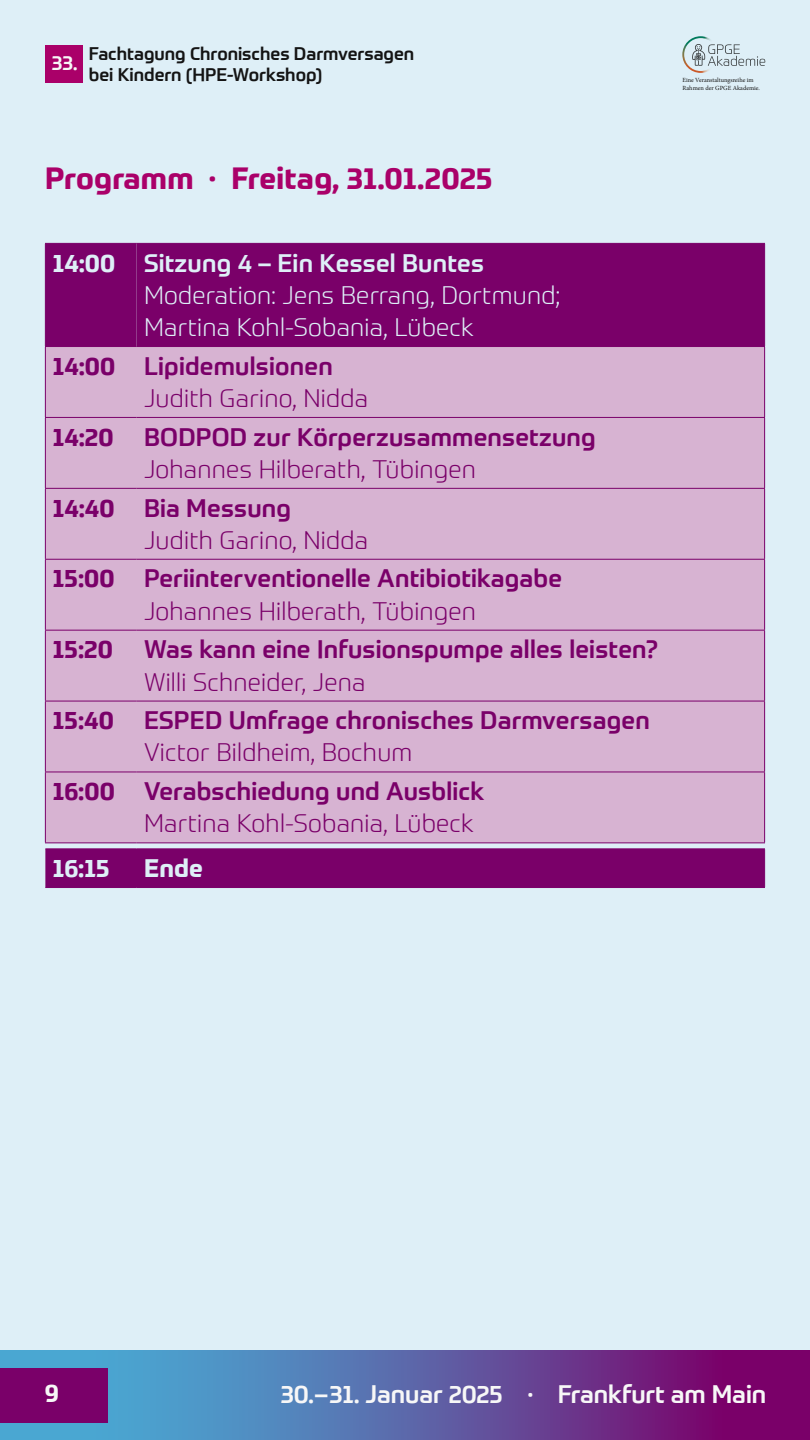
<style>
.page{position:relative;width:810px;height:1440px;background:#deeff7}
.page>*{position:absolute;margin:0;border:0;box-sizing:border-box;transform-origin:0 0}
.t1{font:700 30px "Prometo";color:#aa0069}
.t2{font:500 24.75px/32.2px "Prometo";letter-spacing:.01em;color:#7a0069}
.t3{font:300 24.75px/32.2px "Prometo";letter-spacing:.01em;color:#7a0069}
.t4{font:300 24.75px/32.2px "Prometo";letter-spacing:.01em;color:#deeff7}
.t5{font:500 24.75px "Prometo";color:#f7f7f7}
.t6{font:700 24.75px "Prometo";letter-spacing:.01em;color:#deeff7}
.t7{font:700 24.75px "Prometo";color:#7a0069}
.t8{font:700 24.75px "Prometo";color:#f7f7f7}
.t9{font:500 20.1px "Prometo";color:#f7f7f7}
.t10{font:500 17.85px/21.2px "Prometo";color:#141414}
.t11{font:6.3px/7.6px "Minion Pro";color:#141414}
.s1{font-weight:700}
.s2{font-weight:500}
.s3{font-weight:300}
</style>
<div class="page">
<div style="left:45px;top:45px;width:37px;height:37px;background:#aa0069"></div>
<img style="left:682px;top:36px;width:29px;height:37px">
<svg style="left:692px;top:44px;width:73px;height:22px"></svg>
<svg style="left:0;top:1351px;width:810px;height:89px;background:#6058a0"></svg>
<div style="left:0;top:1368px;width:108px;height:54px;background:#7a0069"></div>
<div style="left:45px;top:244px;width:720px;height:643px;background:#7a0069"></div>
<div style="left:46px;top:347px;width:718px;height:495px;background:#d7b3d2"></div>
<hr style="left:129px;top:849px;width:1px;height:38px;background:#7a0069">
<hr style="left:136px;top:849px;width:1px;height:38px;background:#7a0069">
<hr style="left:764px;top:849px;width:1px;height:38px;background:#7a0069">
<hr style="left:45px;top:887px;width:84px;height:1px;background:#7a0069">
<hr style="left:136px;top:887px;width:629px;height:1px;background:#7a0069">
<hr style="left:45px;top:848px;width:84px;height:1px;background:#7a0069">
<hr style="left:136px;top:848px;width:629px;height:1px;background:#7a0069">
<hr style="left:136px;top:243px;width:629px;height:1px;background:#7a0069">
<hr style="left:764px;top:244px;width:1px;height:102px;background:#7a0069">
<hr style="left:45px;top:347px;width:1px;height:70px;background:#7a0069">
<div style="left:45px;top:243px;width:91px;height:104px;background:#7a0069"></div>
<hr style="left:136px;top:346px;width:629px;height:1px;background:#7a0069">
<hr style="left:764px;top:347px;width:1px;height:70px;background:#7a0069">
<hr style="left:45px;top:417px;width:84px;height:1px;background:#7a0069">
<hr style="left:45px;top:418px;width:1px;height:70px;background:#7a0069">
<hr style="left:136px;top:417px;width:629px;height:1px;background:#7a0069">
<hr style="left:764px;top:418px;width:1px;height:70px;background:#7a0069">
<hr style="left:45px;top:488px;width:84px;height:1px;background:#7a0069">
<hr style="left:45px;top:489px;width:1px;height:70px;background:#7a0069">
<hr style="left:136px;top:488px;width:629px;height:1px;background:#7a0069">
<hr style="left:764px;top:489px;width:1px;height:70px;background:#7a0069">
<hr style="left:45px;top:559px;width:84px;height:1px;background:#7a0069">
<hr style="left:45px;top:560px;width:1px;height:70px;background:#7a0069">
<hr style="left:136px;top:559px;width:629px;height:1px;background:#7a0069">
<hr style="left:764px;top:560px;width:1px;height:70px;background:#7a0069">
<hr style="left:45px;top:630px;width:84px;height:1px;background:#7a0069">
<hr style="left:45px;top:631px;width:1px;height:70px;background:#7a0069">
<hr style="left:136px;top:630px;width:629px;height:1px;background:#7a0069">
<hr style="left:764px;top:631px;width:1px;height:70px;background:#7a0069">
<hr style="left:45px;top:701px;width:84px;height:1px;background:#7a0069">
<hr style="left:45px;top:701px;width:1px;height:71px;background:#7a0069">
<hr style="left:136px;top:701px;width:629px;height:1px;background:#7a0069">
<hr style="left:764px;top:701px;width:1px;height:71px;background:#7a0069">
<hr style="left:45px;top:772px;width:84px;height:1px;background:#7a0069">
<hr style="left:45px;top:772px;width:1px;height:70px;background:#7a0069">
<hr style="left:136px;top:772px;width:629px;height:1px;background:#7a0069">
<hr style="left:764px;top:772px;width:1px;height:70px;background:#7a0069">
<hr style="left:45px;top:842px;width:84px;height:1px;background:#7a0069">
<svg style="left:129px;top:842px;width:7px;height:7px"></svg>
<hr style="left:136px;top:842px;width:629px;height:1px;background:#7a0069">
<p class="t9" style="left:52px;top:50px;width:27px">33.</p>
<p class="t10" style="left:89px;top:43px;width:327px">Fachtagung Chronisches Darmversagen bei Kindern (HPE-Workshop)</p>
<p class="t11" style="left:683px;top:76px;width:79px">Eine Veranstaltungsreihe im<br>Rahmen der GPGE Akademie.</p>
<p class="t1" style="left:45px;top:159px;width:449px">Programm · Freitag, 31.01.2025</p>
<p class="t4" style="left:144px;top:246px;width:418px;text-indent:-91px"><span class="s1">14:00</span> <span class="s2">Sitzung 4 – Ein Kessel Buntes<br></span>Moderation: Jens Berrang, Dortmund;<br>Martina Kohl-Sobania, Lübeck</p>
<p class="t3" style="left:144px;top:350px;width:226px;text-indent:-91px"><span class="s1">14:00</span> <span class="s2">Lipidemulsionen<br></span>Judith Garino, Nidda</p>
<p class="t2" style="left:144px;top:420px;width:453px;text-indent:-91px"><span class="s1">14:20</span> BODPOD zur Körperzusammensetzung<br><span class="s3">Johannes Hilberath, Tübingen</span></p>
<p class="t3" style="left:144px;top:491px;width:226px;text-indent:-91px"><span class="s1">14:40</span> <span class="s2">Bia Messung<br></span>Judith Garino, Nidda</p>
<p class="t2" style="left:53px;top:562px;width:511px;text-align:center"><span class="s1">15:00</span> Periinterventionelle Antibiotikagabe<br><span class="s3">Johannes Hilberath, Tübingen</span></p>
<p class="t7" style="left:53px;top:634px;width:61px">15:20</p>
<p class="t2" style="left:144px;top:633px;width:515px">Was kann eine Infusionspumpe alles leisten?</p>
<p class="t2" style="left:53px;top:662px;width:598px;line-height:38.6px;text-indent:91px"><span class="s3">Willi Schneider, Jena<br></span><span class="s1">15:40</span> ESPED Umfrage chronisches Darmversagen</p>
<p class="t2" style="left:53px;top:733px;width:433px;line-height:38.6px;text-indent:91px"><span class="s3">Victor Bildheim, Bochum<br></span><span class="s1">16:00</span> Verabschiedung und Ausblick</p>
<p class="t3" style="left:144px;top:807px;width:331px">Martina Kohl-Sobania, Lübeck</p>
<p class="t6" style="left:53px;top:853px;width:58px">16:15</p>
<p class="t6" style="left:144px;top:853px;width:61px">Ende</p>
<p class="t8" style="left:45px;top:1378px;width:16px">9</p>
<p class="t5" style="left:281px;top:1379px;width:487px">30.– 31. Januar 2025 · Frankfurt am Main</p>
</div>
